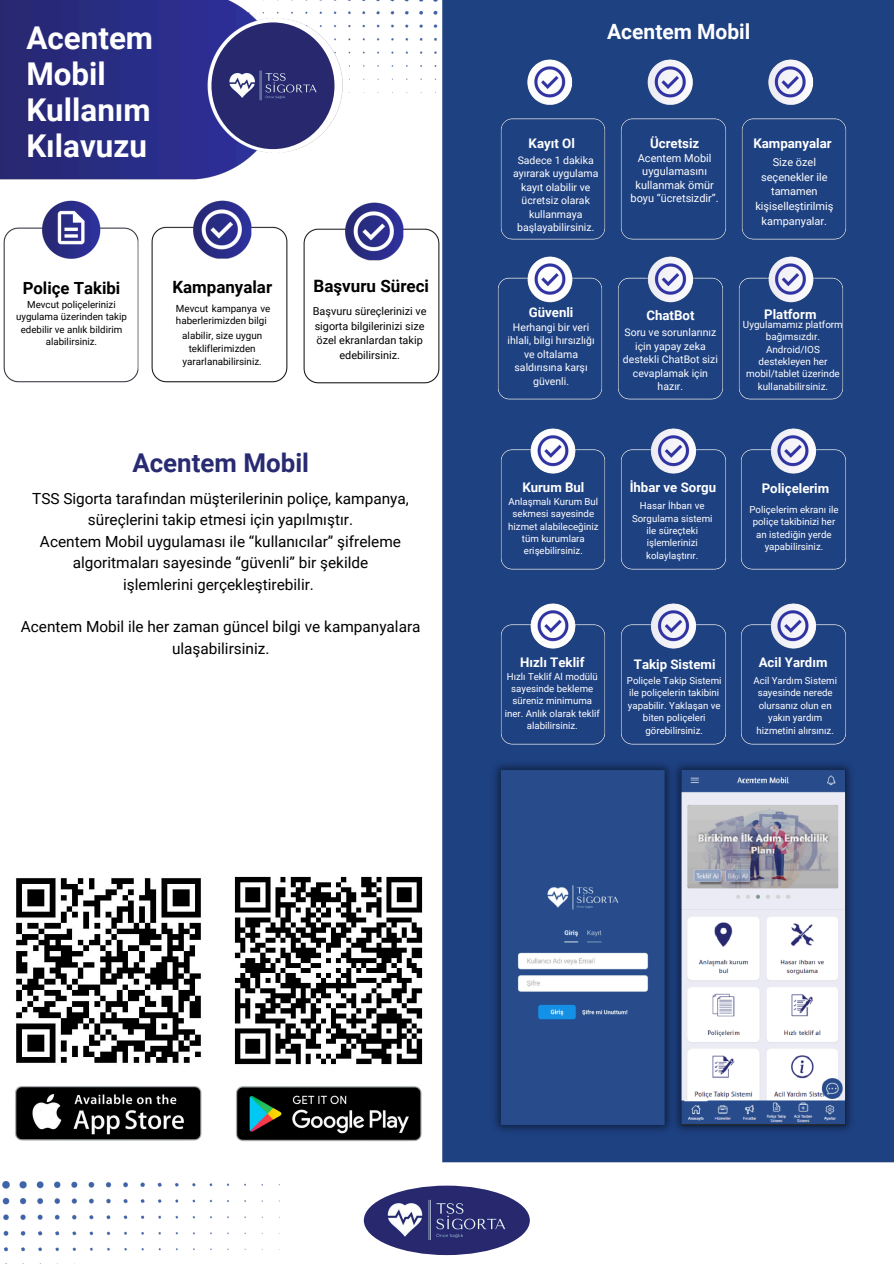
<style>
.page{position:relative;width:894px;height:1264px;background:#fff}
.page>*{position:absolute;margin:0;border:0;box-sizing:border-box;transform-origin:0 0}
.t1{font:700 31.35px/36px "Roboto";color:#fff}
.t2{font:700 25.95px "Roboto";color:#282a72}
.t3{font:700 21px "Roboto";color:#fff}
.t4{font:700 16.95px "Roboto";color:#000}
.t5{font:700 16.8px "Roboto";color:#000}
.t6{font:15.3px/21.3px "Roboto";color:#000;text-align:center}
.t7{font:700 13.2px "Roboto";color:#fff}
.t8{font:10.95px/13.5px "Roboto";color:#fff;text-align:center}
.t9{font:10.95px/14.7px "Roboto";color:#000;text-align:center}
.t10{font:10.5px/13.5px "Roboto";color:#fff;text-align:center}
.t11{font:9.9px/12.3px "Roboto";color:#fff;text-align:center}
.t12{font:9.9px/12.3px "Roboto";color:#000}
.t13{font:9.75px/12.3px "Roboto";color:#fff;text-align:center}
.t14{font:9.75px/12.3px "Roboto";color:#000;text-align:center}
</style>
<div class="page">
<img style="left:2px;top:1181px;width:277px;height:71px">
<img style="left:0;top:0;width:893px;height:1163px">
<img style="left:211px;top:22px;width:123px;height:127px;border-radius:50%">
<img style="left:0;top:194px;width:294px;height:195px">
<img style="left:297px;top:195px;width:149px;height:196px">
<img style="left:229px;top:1077px;width:197px;height:74px">
<img style="left:0;top:1077px;width:222px;height:67px">
<img style="left:364px;top:1185px;width:165px;height:69px;border-radius:50%">
<img style="left:487px;top:740px;width:371px;height:414px">
<img style="left:490px;top:250px;width:239px;height:156px">
<img style="left:493px;top:53px;width:360px;height:193px">
<img style="left:493px;top:421px;width:360px;height:156px">
<img style="left:493px;top:596px;width:360px;height:155px">
<img style="left:731px;top:250px;width:119px;height:156px">
<img style="left:5px;top:867px;width:206px;height:206px">
<img style="left:226px;top:867px;width:205px;height:206px">
<p class="t1" style="left:26px;top:20px;width:128px">Acentem<br>Mobil<br>Kullanım<br>Kılavuzu</p>
<p class="t5" style="left:23px;top:279px;width:99px">Poliçe Takibi</p>
<p class="t14" style="left:16px;top:298px;width:112px">Mevcut poliçelerinizi uygulama üzerinden takip edebilir ve anlık bildirim alabilirsiniz.</p>
<p class="t4" style="left:172px;top:277px;width:101px">Kampanyalar</p>
<p class="t12" style="left:176px;top:302px;width:96px">Mevcut kampanya ve haberlerimizden bilgi</p>
<h4 class="t12" style="left:182px;top:329px;width:81px">alabilir, size uygun</h4>
<p class="t12" style="left:189px;top:342px;width:68px">tekliflerimizden</p>
<p class="t12" style="left:182px;top:356px;width:81px">yararlanabilirsiniz.</p>
<p class="t4" style="left:313px;top:276px;width:117px">Başvuru Süreci</p>
<p class="t9" style="left:313px;top:304px;width:115px">Başvuru süreçlerinizi ve sigorta bilgilerinizi size özel ekranlardan takip edebilirsiniz.</p>
<p class="t2" style="left:132px;top:448px;width:178px">Acentem Mobil</p>
<p class="t6" style="left:32px;top:488px;width:378px">TSS Sigorta tarafından müşterilerinin poliçe, kampanya, süreçlerini takip etmesi için yapılmıştır.<br>Acentem Mobil uygulaması ile “kullanıcılar” şifreleme algoritmaları sayesinde “güvenli” bir şekilde<br>işlemlerini gerçekleştirebilir.</p>
<h4 class="t6" style="left:21px;top:616px;width:401px">Acentem Mobil ile her zaman güncel bilgi ve kampanyalara ulaşabilirsiniz.</h4>
<p class="t3" style="left:607px;top:20px;width:145px">Acentem Mobil</p>
<h5 class="t7" style="left:528px;top:136px;width:48px">Kayıt Ol</h5>
<p class="t7" style="left:650px;top:136px;width:51px">Ücretsiz</p>
<p class="t8" style="left:630px;top:151px;width:90px">Acentem Mobil uygulamasını kullanmak ömür boyu “ücretsizdir”.</p>
<p class="t10" style="left:513px;top:154px;width:87px">Sadece 1 dakika ayırarak uygulama kayıt olabilir ve ücretsiz olarak kullanmaya başlayabilirsiniz.</p>
<h3 class="t7" style="left:753px;top:136px;width:80px">Kampanyalar</h3>
<p class="t8" style="left:772px;top:156px;width:45px">Size özel</p>
<p class="t8" style="left:761px;top:170px;width:68px">seçenekler ile</p>
<p class="t8" style="left:770px;top:185px;width:48px">tamamen</p>
<p class="t8" style="left:755px;top:199px;width:79px">kişiselleştirilmiş</p>
<p class="t8" style="left:761px;top:214px;width:67px">kampanyalar.</p>
<h2 class="t7" style="left:528px;top:305px;width:46px">Güvenli</h2>
<h5 class="t10" style="left:507px;top:320px;width:89px">Herhangi bir veri ihlali, bilgi hırsızlığı ve oltalama saldırısına karşı güvenli.</h5>
<p class="t7" style="left:646px;top:307px;width:50px">ChatBot</p>
<p class="t7" style="left:764px;top:306px;width:54px">Platform</p>
<h6 class="t11" style="left:742px;top:318px;width:101px">Uygulamamız platform bağımsızdır.<br>Android/IOS destekleyen her mobil/tablet üzerinde kullanabilirsiniz.</h6>
<h6 class="t10" style="left:622px;top:326px;width:96px">Soru ve sorunlarınız için yapay zeka destekli ChatBot sizi cevaplamak için hazır.</h6>
<p class="t7" style="left:522px;top:480px;width:64px">Kurum Bul</p>
<p class="t13" style="left:508px;top:495px;width:92px">Anlaşmalı Kurum Bul sekmesi sayesinde hizmet alabileceğiniz tüm kurumlara erişebilirsiniz.</p>
<p class="t7" style="left:629px;top:480px;width:88px">İhbar ve Sorgu</p>
<p class="t13" style="left:632px;top:499px;width:82px">Hasar İhbarı ve<br>Sorgulama sistemi ile süreçteki işlemlerinizi kolaylaştırır.</p>
<p class="t7" style="left:761px;top:480px;width:69px">Poliçelerim</p>
<h6 class="t13" style="left:749px;top:503px;width:90px">Poliçelerim ekranı ile poliçe takibinizi her an istediğin yerde yapabilirsiniz.</h6>
<p class="t7" style="left:520px;top:655px;width:66px">Hızlı Teklif</p>
<p class="t13" style="left:504px;top:670px;width:96px">Hızlı Teklif Al modülü sayesinde bekleme süreniz minimuma iner. Anlık olarak teklif alabilirsiniz.</p>
<h6 class="t7" style="left:633px;top:656px;width:83px">Takip Sistemi</h6>
<p class="t13" style="left:626px;top:674px;width:96px">Poliçele Takip Sistemi ile poliçelerin takibini yapabilir. Yaklaşan ve biten poliçeleri görebilirsiniz.</p>
<p class="t7" style="left:758px;top:655px;width:70px">Acil Yardım</p>
<p class="t13" style="left:753px;top:674px;width:85px">Acil Yardım Sistemi sayesinde nerede olursanız olun en yakın yardım hizmetini alırsınız.</p>
</div>
